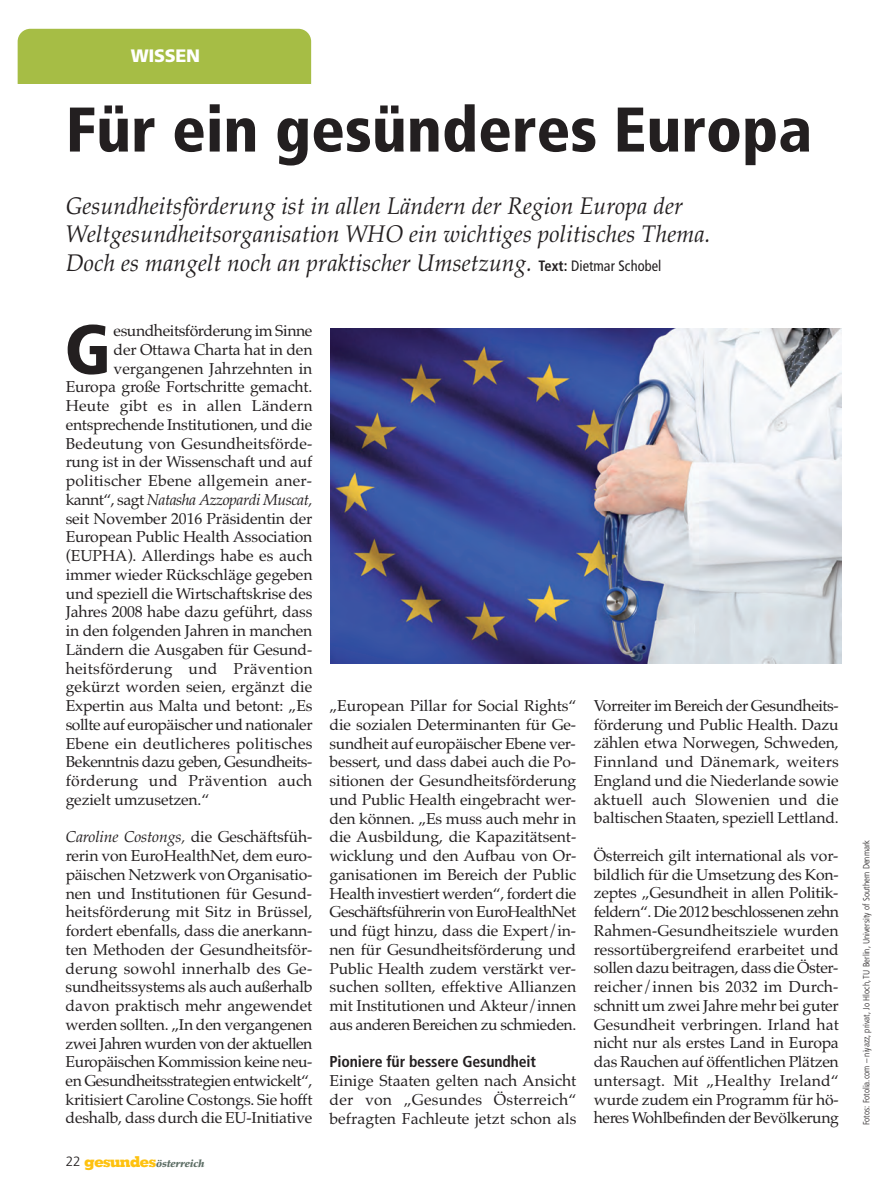
<style>
.page{position:relative;width:895px;height:1190px;background:#fff}
.page>*{position:absolute;margin:0;border:0;box-sizing:border-box;transform-origin:0 0}
.t1{font:900 condensed 69.3px "Frutiger";color:#231f20}
.t2{font:900 condensed 63px "Frutiger";color:#231f20}
.t3{font:italic 24px/28.5px "Palatino";letter-spacing:.005em;color:#231f20;scale:.96 1}
.t4{font:900 18px "Frutiger";letter-spacing:-.02em;color:#fff}
.t5{font:15.75px/18.8px "Palatino";letter-spacing:-.01em;color:#231f20;text-align:justify}
.t6{font:15.75px "Palatino";letter-spacing:.015em;color:#231f20}
.t7{font:italic 15.75px "Palatino";letter-spacing:-.03em;color:#231f20}
.t8{font:700 condensed 15.75px "Frutiger";letter-spacing:-.01em;color:#231f20}
.t9{font:italic 900 10.5px "Palatino";letter-spacing:-.02em;color:#5d6e65}
.t10{font:300 condensed 9px "Frutiger";color:#231f20}
.s1{font-family:"Frutiger";font-weight:700;font-style:normal;font-stretch:condensed;font-size:15px}
.s2{font-family:"Frutiger";font-style:normal;font-stretch:condensed;font-size:15px}
.s3{font-style:normal}
.s4{font-style:italic}
.s5{font-family:"Frutiger";font-weight:300;font-style:normal;font-size:13.5px;color:#231f20}
.s6{font-family:"Memphis";font-weight:800;font-style:normal;font-size:15px;color:#fec210}
</style>
<div class="page">
<img style="left:331px;top:328px;width:510px;height:335px">
<div style="left:18px;top:29px;width:293px;height:66px;background:#a6bd45;border-radius:13px"></div>
<div style="left:0;top:84px;width:311px;height:60px;background:#fff"></div>
<p class="t4" style="left:131px;top:49px;width:71px">WISSEN</p>
<h2 class="t2" style="left:66px;top:104px;width:747px">Für ein gesünderes Europa</h2>
<h3 class="t3" style="left:66px;top:191px;width:673px">Gesundheitsförderung ist in allen Ländern der Region Europa der<br>Weltgesundheitsorganisation WHO ein wichtiges politisches Thema.<br>Doch es mangelt noch an praktischer Umsetzung. <span class="s1">Text:</span> <span class="s2">Dietmar Schobel</span></h3>
<h1 class="t1" style="left:64px;top:322px;width:48px">G</h1>
<p class="t5" style="left:113px;top:321px;width:200px">esundheitsförderung im Sinne</p>
<p class="t5" style="left:113px;top:340px;width:200px">der Ottawa Charta hat in den</p>
<p class="t5" style="left:113px;top:359px;width:200px">vergangenen Jahrzehnten in</p>
<p class="t5" style="left:66px;top:378px;width:248px">Europa große Fortschritte gemacht.</p>
<p class="t6" style="left:66px;top:397px;width:248px">Heute gibt es in allen Ländern</p>
<p class="t5" style="left:66px;top:415px;width:248px">entsprechende Institutionen, und die</p>
<p class="t5" style="left:66px;top:434px;width:248px">Bedeutung von Gesundheitsförde-</p>
<p class="t5" style="left:66px;top:453px;width:248px">rung ist in der Wissenschaft und auf</p>
<p class="t6" style="left:66px;top:471px;width:248px">politischer Ebene allgemein aner-</p>
<p class="t7" style="left:66px;top:490px;width:248px"><span class="s3">kannt“, sagt</span> Natasha Azzopardi Muscat,</p>
<p class="t5" style="left:66px;top:509px;width:248px">seit November 2016 Präsidentin der</p>
<p class="t5" style="left:66px;top:528px;width:248px">European Public Health Association</p>
<p class="t5" style="left:66px;top:546px;width:248px">(EUPHA). Allerdings habe es auch</p>
<p class="t5" style="left:66px;top:565px;width:248px">immer wieder Rückschläge gegeben</p>
<p class="t5" style="left:66px;top:584px;width:248px">und speziell die Wirtschaftskrise des</p>
<p class="t5" style="left:66px;top:603px;width:248px">Jahres 2008 habe dazu geführt, dass</p>
<p class="t5" style="left:66px;top:621px;width:248px">in den folgenden Jahren in manchen</p>
<p class="t5" style="left:66px;top:640px;width:248px">Ländern die Ausgaben für Gesund-</p>
<p class="t6" style="left:66px;top:659px;width:248px">heitsförderung und Prävention</p>
<p class="t5" style="left:66px;top:678px;width:248px">gekürzt worden seien, ergänzt die</p>
<p class="t5" style="left:66px;top:696px;width:248px">Expertin aus Malta und betont: „Es</p>
<p class="t5" style="left:66px;top:715px;width:248px">sollte auf europäischer und nationaler</p>
<p class="t6" style="left:66px;top:734px;width:248px">Ebene ein deutlicheres politisches</p>
<p class="t5" style="left:66px;top:752px;width:248px">Bekenntnis dazu geben, Gesundheits-</p>
<p class="t6" style="left:66px;top:771px;width:248px">förderung und Prävention auch</p>
<p class="t5" style="left:66px;top:790px;width:145px">gezielt umzusetzen.“</p>
<p class="t5" style="left:66px;top:827px;width:248px"><span class="s4">Caroline Costongs,</span> die Geschäftsfüh&shy;rerin von EuroHealthNet, dem euro&shy;päischen Netzwerk von Organisatio&shy;nen und Institutionen für Gesund&shy;heitsförderung mit Sitz in Brüssel, fordert ebenfalls, dass die anerkann&shy;ten Methoden der Gesundheitsför&shy;derung sowohl innerhalb des Ge&shy;sundheitssystems als auch außerhalb davon praktisch mehr angewendet werden sollten. „In den vergangenen zwei Jahren wurden von der aktuellen Europäischen Kommission keine neu&shy;en Gesundheitsstrategien entwickelt“, kritisiert Caroline Costongs. Sie hofft deshalb, dass durch die EU-Initiative</p>
<p class="t9" style="left:66px;top:1159px;width:140px"><span class="s5">22</span> <span class="s6">gesundes</span>österreich</p>
<p class="t5" style="left:329px;top:696px;width:248px">„European Pillar for Social Rights“ die sozialen Determinanten für Ge&shy;sundheit auf europäischer Ebene ver&shy;bessert, und dass dabei auch die Po&shy;sitionen der Gesundheitsförderung und Public Health eingebracht wer&shy;den können. „Es muss auch mehr in die Ausbildung, die Kapazitätsent&shy;wicklung und den Aufbau von Or&shy;ganisationen im Bereich der Public Health investiert werden“, fordert die Geschäftsführerin von EuroHealthNet und fügt hinzu, dass die Expert/in&shy;nen für Gesundheitsförderung und Public Health zudem verstärkt ver&shy;suchen sollten, effektive Allianzen mit Institutionen und Akteur/innen aus anderen Bereichen zu schmieden.</p>
<p class="t8" style="left:329px;top:1056px;width:208px">Pioniere für bessere Gesundheit</p>
<p class="t5" style="left:329px;top:1071px;width:248px">Einige Staaten gelten nach Ansicht der von „Gesundes Österreich“ befragten Fachleute jetzt schon als</p>
<p class="t5" style="left:593px;top:696px;width:246px">Vorreiter im Bereich der Gesundheits&shy;förderung und Public Health. Dazu zählen etwa Norwegen, Schweden, Finnland und Dänemark, weiters England und die Niederlande sowie aktuell auch Slowenien und die baltischen Staaten, speziell Lettland.</p>
<p class="t5" style="left:593px;top:846px;width:246px">Österreich gilt international als vor&shy;bildlich für die Umsetzung des Kon&shy;zeptes „Gesundheit in allen Politik&shy;feldern“. Die 2012 beschlossenen zehn Rahmen-Gesundheitsziele wurden ressortübergreifend erarbeitet und sollen dazu beitragen, dass die Öster&shy;reicher/innen bis 2032 im Durch&shy;schnitt um zwei Jahre mehr bei guter Gesundheit verbringen. Irland hat nicht nur als erstes Land in Europa das Rauchen auf öffentlichen Plätzen untersagt. Mit „Healthy Ireland“ wurde zudem ein Programm für hö&shy;heres Wohlbefinden der Bevölkerung</p>
<p class="t10" style="left:862px;top:1125px;width:287px;rotate:-90deg">Fotos: Fotolia.com – niyazz, privat, Jo Hloch, TU Berlin, University of Southern Denmark</p>
</div>
